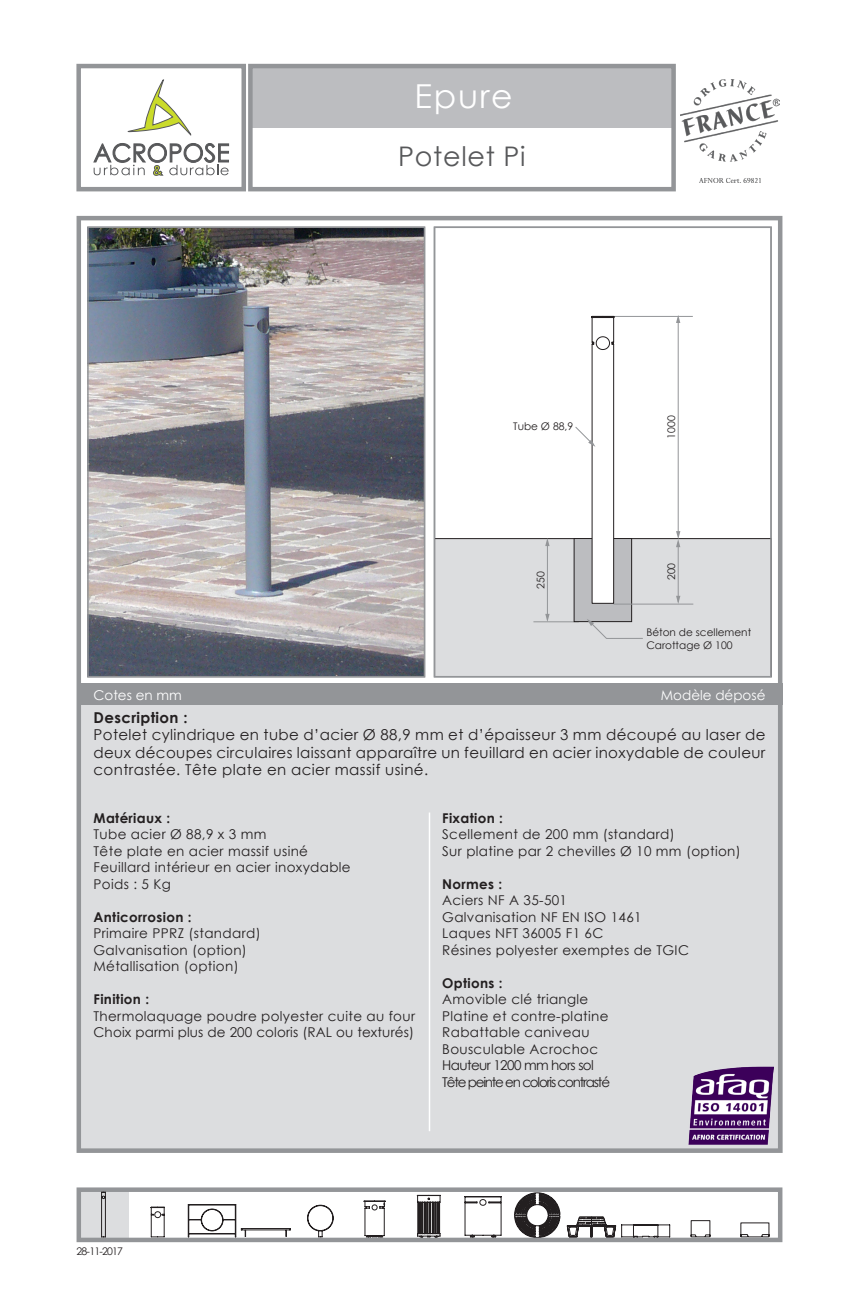
<style>
.page{position:relative;width:859px;height:1306px;background:#fff}
.page>*{position:absolute;margin:0;border:0;box-sizing:border-box;transform-origin:0 0}
.t1{font:33px "Century Gothic";color:#fff}
.t2{font:27px "Century Gothic";letter-spacing:.025em;color:#57585a}
.t3{font:15px/17.2px "Century Gothic";letter-spacing:.025em;color:#231f20;text-align:justify}
.t4{font:700 15px "Century Gothic";letter-spacing:.025em;color:#231f20}
.t5{font:13.5px "Century Gothic";letter-spacing:.025em;color:#231f20}
.t6{font:700 13.5px "Century Gothic";letter-spacing:.025em;color:#231f20}
.t7{font:13.5px "Century Gothic";letter-spacing:-.09em;color:#231f20}
.t8{font:13.5px "Century Gothic";color:#fff}
.t9{font:13.5px "Century Gothic";letter-spacing:-.045em;color:#231f20}
.t10{font:10.5px "Century Gothic";color:#231f20}
.s1{font-style:inherit}
</style>
<div class="page">
<div style="left:77px;top:704px;width:705px;height:448px;background:#dcdddf"></div>
<div style="left:77px;top:216px;width:705px;height:936px;border:4px solid #939598"></div>
<div style="left:77px;top:684px;width:705px;height:21px;background:#939598"></div>
<hr style="left:429px;top:812px;width:1px;height:319px;background:#fff">
<svg style="left:151px;top:1206px;width:14px;height:31px"></svg>
<svg style="left:307px;top:1204px;width:27px;height:33px"></svg>
<svg style="left:740px;top:1222px;width:29px;height:15px"></svg>
<svg style="left:691px;top:1220px;width:19px;height:17px"></svg>
<svg style="left:514px;top:1192px;width:46px;height:45px"></svg>
<svg style="left:188px;top:1204px;width:103px;height:33px"></svg>
<svg style="left:364px;top:1200px;width:21px;height:37px"></svg>
<svg style="left:465px;top:1196px;width:36px;height:41px"></svg>
<svg style="left:417px;top:1194px;width:24px;height:43px"></svg>
<svg style="left:567px;top:1216px;width:103px;height:21px"></svg>
<div style="left:249px;top:64px;width:426px;height:64px;background:#bcbdc0"></div>
<svg style="left:127px;top:79px;width:65px;height:57px"></svg>
<svg style="left:93px;top:143px;width:136px;height:33px"></svg>
<div style="left:248px;top:64px;width:428px;height:127px;border:4px solid #939598"></div>
<div style="left:76px;top:64px;width:170px;height:127px;border:4px solid #939598"></div>
<img style="left:681px;top:80px;width:99px;height:103px">
<img style="left:688px;top:1066px;width:86px;height:78px">
<div style="left:435px;top:538px;width:336px;height:138px;background:#dcdddf"></div>
<hr style="left:678px;top:318px;width:1px;height:215px;background:#939598">
<svg style="left:676px;top:315px;width:4px;height:8px"></svg>
<hr style="left:614px;top:316px;width:79px;height:1px;background:#939598">
<hr style="left:678px;top:542px;width:1px;height:60px;background:#939598">
<svg style="left:676px;top:596px;width:4px;height:8px"></svg>
<svg style="left:676px;top:531px;width:4px;height:16px"></svg>
<hr style="left:533px;top:621px;width:46px;height:1px;background:#939598">
<hr style="left:547px;top:543px;width:1px;height:77px;background:#939598">
<svg style="left:545px;top:614px;width:5px;height:8px"></svg>
<svg style="left:545px;top:538px;width:5px;height:8px"></svg>
<div style="left:574px;top:538px;width:58px;height:83px;background:#bcbdc0"></div>
<div style="left:574px;top:538px;width:58px;height:84px;border:1px solid #231f20"></div>
<hr style="left:613px;top:604px;width:80px;height:1px;background:#939598">
<svg style="left:587px;top:619px;width:46px;height:19px"></svg>
<svg style="left:575px;top:315px;width:40px;height:289px"></svg>
<div style="left:434px;top:226px;width:338px;height:451px;border:2px solid #939598"></div>
<img style="left:90px;top:229px;width:332px;height:445px">
<div style="left:87px;top:226px;width:338px;height:451px;border:2px solid #939598"></div>
<div style="left:78px;top:1189px;width:51px;height:51px;background:#dcdddf"></div>
<div style="left:77px;top:1187px;width:705px;height:55px;border:4px solid #939598"></div>
<svg style="left:101px;top:1191px;width:5px;height:46px"></svg>
<h1 class="t1" style="left:414px;top:73px;width:100px"><span class="s1">E</span>pure</h1>
<p class="t2" style="left:398px;top:138px;width:129px"><span class="s1">P</span>otelet Pi</p>
<p class="t1" style="left:738px;top:135px;width:20px">1</p>
<p class="t10" style="left:513px;top:419px;width:62px">Tube Ø 88,9</p>
<p class="t10" style="left:533px;top:588px;width:19px;rotate:-90deg">250</p>
<p class="t10" style="left:664px;top:438px;width:25px;rotate:-90deg">1000</p>
<p class="t10" style="left:664px;top:580px;width:19px;rotate:-90deg">200</p>
<p class="t10" style="left:646px;top:625px;width:106px">Béton de scellement</p>
<p class="t10" style="left:646px;top:637px;width:88px">Carottage Ø 100</p>
<p class="t8" style="left:94px;top:685px;width:90px">Cotes en mm</p>
<p class="t8" style="left:661px;top:685px;width:106px">Modèle déposé</p>
<p class="t4" style="left:94px;top:706px;width:96px">Description :</p>
<p class="t3" style="left:94px;top:726px;width:673px">Potelet cylindrique en tube d’acier Ø 88,9 mm et d’épaisseur 3 mm découpé au laser de deux découpes circulaires laissant apparaître un feuillard en acier inoxydable de couleur contrastée. Tête plate en acier massif usiné.</p>
<p class="t6" style="left:94px;top:807px;width:78px">Matériaux :</p>
<p class="t5" style="left:94px;top:824px;width:174px">Tube acier Ø 88,9 x 3 mm</p>
<p class="t5" style="left:94px;top:841px;width:216px">Tête plate en acier massif usiné</p>
<p class="t5" style="left:94px;top:857px;width:259px">Feuillard intérieur en acier inoxydable</p>
<p class="t5" style="left:94px;top:874px;width:79px">Poids : 5 Kg</p>
<p class="t6" style="left:94px;top:906px;width:100px">Anticorrosion :</p>
<p class="t5" style="left:94px;top:923px;width:169px">Primaire PPRZ (standard)</p>
<p class="t5" style="left:94px;top:940px;width:155px">Galvanisation (option)</p>
<p class="t5" style="left:94px;top:956px;width:147px">Métallisation (option)</p>
<p class="t6" style="left:94px;top:989px;width:57px">Finition :</p>
<p class="t5" style="left:94px;top:1006px;width:323px">Thermolaquage poudre polyester cuite au four</p>
<p class="t5" style="left:94px;top:1022px;width:322px">Choix parmi plus de 200 coloris (RAL ou texturés)</p>
<p class="t6" style="left:442px;top:807px;width:62px">Fixation :</p>
<p class="t5" style="left:442px;top:824px;width:234px">Scellement de 200 mm (standard)</p>
<p class="t5" style="left:442px;top:841px;width:300px">Sur platine par 2 chevilles Ø 10 mm (option)</p>
<p class="t6" style="left:442px;top:873px;width:62px">Normes :</p>
<p class="t5" style="left:442px;top:890px;width:126px">Aciers NF A 35-501</p>
<p class="t5" style="left:442px;top:907px;width:201px">Galvanisation NF EN ISO 1461</p>
<p class="t5" style="left:442px;top:923px;width:163px">Laques NFT 36005 F1 6C</p>
<p class="t5" style="left:442px;top:940px;width:248px">Résines polyester exemptes de TGIC</p>
<p class="t6" style="left:442px;top:972px;width:62px">Options :</p>
<p class="t5" style="left:442px;top:989px;width:148px">Amovible clé triangle</p>
<p class="t5" style="left:442px;top:1006px;width:168px">Platine et contre-platine</p>
<p class="t5" style="left:442px;top:1022px;width:149px">Rabattable caniveau</p>
<p class="t5" style="left:442px;top:1039px;width:157px">Bousculable Acrochoc</p>
<p class="t9" style="left:442px;top:1055px;width:153px">Hauteur 1200 mm hors sol</p>
<p class="t7" style="left:442px;top:1072px;width:169px">Tête peinte en coloris contrasté</p>
<p class="t10" style="left:77px;top:1244px;width:48px">28-11-2017</p>
</div>
